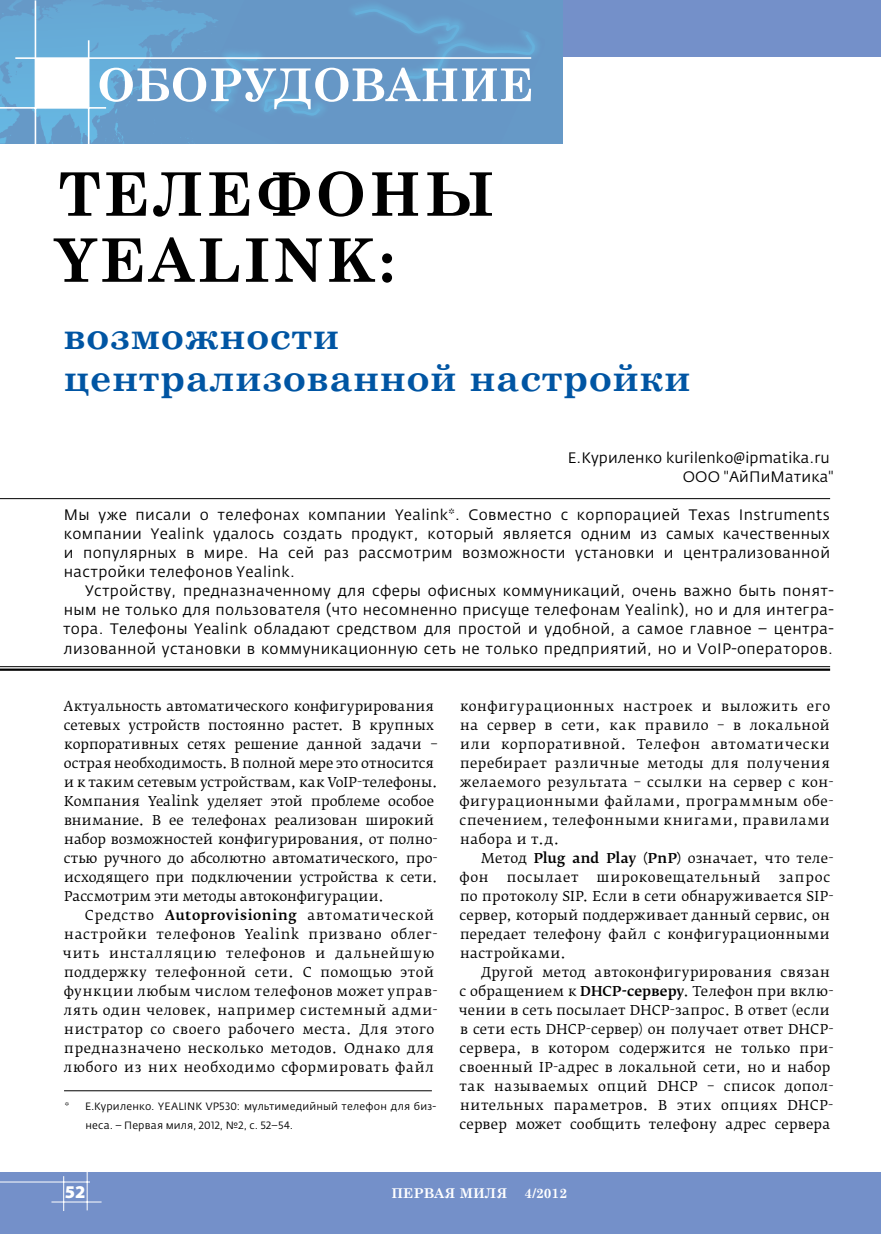
<style>
.page{position:relative;width:881px;height:1234px;background:#fff}
.page>*{position:absolute;margin:0;border:0;box-sizing:border-box;transform-origin:0 0}
.t1{font:700 60px/66px "Century Schoolbook";letter-spacing:.05em;color:#000}
.t2{font:700 38.25px/42px "Century Schoolbook";letter-spacing:.01em;color:#0055a3}
.t3{font:900 18px "Myriad Pro";color:#fff}
.t4{font:15px/19px "Fedra Sans Pro";letter-spacing:.025em;color:#000;text-align:justify}
.t5{font:13.5px/19px "Fedra Serif B Pro";letter-spacing:.045em;color:#000}
.t6{font:13.5px/19px "Fedra Serif B Pro";letter-spacing:.025em;color:#000}
.t7{font:13.5px/19px "Fedra Serif B Pro";letter-spacing:.005em;color:#000}
.t8{font:13.5px "Fedra Serif B Pro";letter-spacing:.05em;color:#000}
.t9{font:700 13.5px "Century Schoolbook";color:#fff}
.t10{font:13.5px "Fedra Serif B Pro";letter-spacing:.055em;color:#000}
.t11{font:10.5px/19px "Fedra Sans Pro";letter-spacing:.02em;color:#000}
.s1{font-weight:500}
</style>
<div class="page">
<div style="left:0;top:0;width:880px;height:57px;background:#7490c9"></div>
<div style="left:0;top:1172px;width:880px;height:61px;background:#7490c9"></div>
<hr style="left:51px;top:1201px;width:50px;height:1px;background:#fff">
<hr style="left:87px;top:1171px;width:1px;height:39px;background:#fff">
<hr style="left:63px;top:1175px;width:1px;height:35px;background:#fff">
<hr style="left:0;top:1181px;width:90px;height:1px;background:#fff">
<div style="left:309px;top:0;width:253px;height:144px;background:#6697c6"></div>
<svg style="left:0;top:0;width:196px;height:144px;background:#67a6d2"></svg>
<img style="left:49px;top:0;width:105px;height:13px">
<div style="left:196px;top:0;width:113px;height:144px;background:#6697c6"></div>
<hr style="left:35px;top:0;width:1px;height:144px;background:#fff">
<hr style="left:0;top:107px;width:106px;height:2px;background:#fff">
<hr style="left:88px;top:40px;width:1px;height:104px;background:#fff">
<div style="left:36px;top:58px;width:53px;height:50px;background:#fff"></div>
<svg style="left:100px;top:5px;width:436px;height:111px"></svg>
<hr style="left:15px;top:57px;width:516px;height:2px;background:#fff">
<hr style="left:0;top:498px;width:829px;height:1px;background:#000">
<hr style="left:0;top:666px;width:829px;height:1px;background:#000">
<hr style="left:0;top:668px;width:829px;height:2px;background:#000">
<hr style="left:64px;top:1090px;width:367px;height:1px;background:#000">
<h1 class="t1" style="left:54px;top:158px;width:442px">ТЕЛЕФОНЫ<br>YEALINK:</h1>
<h2 class="t2" style="left:63px;top:312px;width:628px">ВОЗМОЖНОСТИ<br>ЦЕНТРАЛИЗОВАННОЙ НАСТРОЙКИ</h2>
<p class="t4" style="left:567px;top:448px;width:267px;text-align:right">Е.Куриленко kurilenko@ipmatika.ru<br>ООО "АйПиМатика"</p>
<p class="t4" style="left:64px;top:505px;width:767px">Мы уже писали о телефонах компании Yealink*. Совместно с корпорацией Texas Instruments компании Yealink удалось создать продукт, который является одним из самых качественных и популярных в мире. На сей раз рассмотрим возможности установки и централизованной настройки телефонов Yealink.</p>
<p class="t4" style="left:63px;top:581px;width:772px;text-indent:22px">Устройству, предназначенному для сферы офисных коммуникаций, очень важно быть понят&shy;ным не только для пользователя (что несомненно присуще телефонам Yealink), но и для интегра&shy;тора. Телефоны Yealink обладают средством для простой и удобной, а самое главное – центра&shy;лизованной установки в коммуникационную сеть не только предприятий, но и VoIP-операторов.</p>
<p class="t7" style="left:64px;top:696px;width:375px">Актуальность автоматического конфигурирования сетевых устройств постоянно растет. В крупных корпоративных сетях решение данной задачи – острая необходимость. В полной мере это относится и к таким сетевым устройствам, как VoIP-телефоны.<br>Компания Yealink уделяет этой проблеме особое внимание. В ее телефонах реализован широкий набор возможностей конфигурирования, от полно&shy;стью ручного до абсолютно автоматического, про&shy;исходящего при подключении устройства к сети.<br>Рассмотрим эти методы автоконфигурации.<sup>*</sup></p>
<p class="t5" style="left:63px;top:905px;width:376px;text-indent:22px">Средство <span class="s1">Autoprovisioning</span> автоматической настройки телефонов Yealink призвано облег&shy;чить инсталляцию телефонов и дальнейшую поддержку телефонной сети. С помощью этой функции любым числом телефонов может управ&shy;лять один человек, например системный адми&shy;нистратор со своего рабочего места. Для этого предназначено несколько методов. Однако для любого из них необходимо сформировать файл</p>
<p class="t11" style="left:85px;top:1096px;width:352px;text-indent:-21px">* Е.Куриленко. YEALINK VP530: мультимедийный телефон для биз&shy;неса. – Первая миля, 2012, №2, с. 52–54.</p>
<p class="t5" style="left:459px;top:696px;width:375px">конфигурационных настроек и выложить его на сервер в сети, как правило – в локальной или корпоративной. Телефон автоматически перебирает различные методы для получения желаемого результата – ссылки на сервер с кон&shy;фигурационными файлами, программным обе&shy;спечением, телефонными книгами, правилами набора и т.д.</p>
<p class="t6" style="left:459px;top:848px;width:375px;text-indent:22px">Метод <span class="s1">Plug and Play (PnP)</span> означает, что теле&shy;фон</p>
<p class="t10" style="left:506px;top:868px;width:73px">посылает</p>
<p class="t8" style="left:596px;top:868px;width:166px">широковещательный</p>
<p class="t6" style="left:459px;top:867px;width:375px;text-indent:319px">запрос по протоколу SIP. Если в сети обнаруживается SIP&shy;сервер, который поддерживает данный сервис, он передает телефону файл с конфигурационными настройками.</p>
<p class="t6" style="left:458px;top:962px;width:376px;text-indent:22px">Другой метод автоконфигурирования связан с обращением к <span class="s1">DHCP-серверу</span>. Телефон при вклю&shy;чении в сеть посылает DHСP-запрос. В ответ (если в сети есть DHСP-сервер) он получает ответ DHСP&shy;сервера, в котором содержится не только при&shy;своенный IP-адрес в локальной сети, но и набор так называемых опций DHCP – список допол&shy;нительных параметров. В этих опциях DHCP&shy;сервер может сообщить телефону адрес сервера</p>
<h3 class="t3" style="left:65px;top:1179px;width:22px">52</h3>
<p class="t9" style="left:391px;top:1181px;width:117px">ПЕРВАЯ МИЛЯ</p>
<p class="t9" style="left:524px;top:1181px;width:44px">4/2012</p>
</div>
